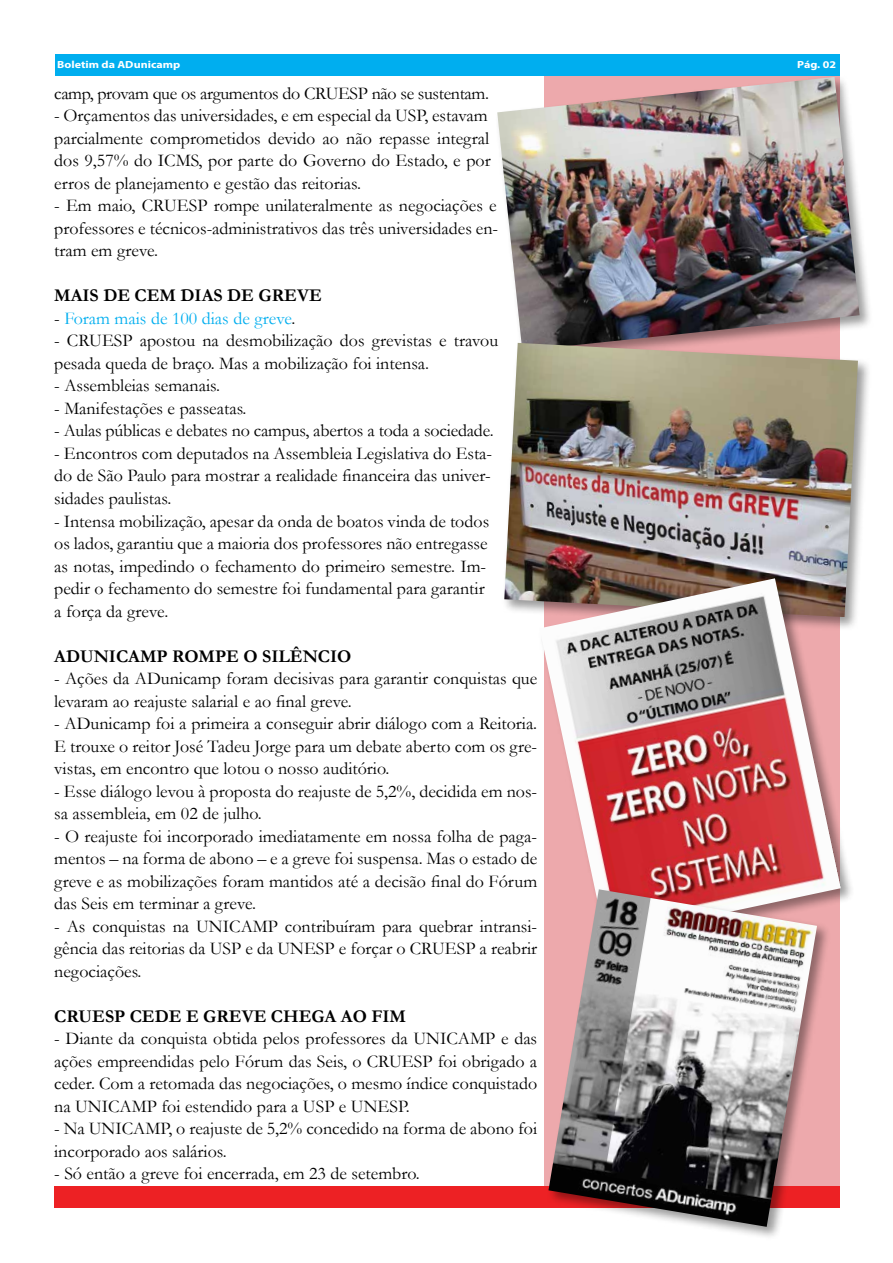
<style>
.page{position:relative;width:893px;height:1263px;background:#fff}
.page>*{position:absolute;margin:0;border:0;box-sizing:border-box;transform-origin:0 0}
.t1{font:18px/22.5px "Garamond";color:#000}
.t2{font:700 18px "Garamond";color:#000}
.t3{font:18px "Garamond";letter-spacing:-.02em;color:#000}
.t4{font:18px "Garamond";color:#00aeef}
.t5{font:700 10.35px "Myriad Pro";color:#fff;scale:1.16 1}
.s1{color:#000}
</style>
<div class="page">
<div style="left:55px;top:54px;width:785px;height:22px;background:#00aeef"></div>
<div style="left:54px;top:1187px;width:786px;height:21px;background:#ed2124"></div>
<div style="left:495px;top:75px;width:379px;height:289px;background:#000;opacity:.4"></div>
<img style="left:497px;top:77px;width:363px;height:274px">
<div style="left:502px;top:341px;width:370px;height:291px;background:#000;opacity:.4"></div>
<img style="left:504px;top:343px;width:354px;height:274px">
<div style="left:538px;top:576px;width:316px;height:376px;background:#000;opacity:.4"></div>
<img style="left:539px;top:578px;width:302px;height:360px">
<div style="left:546px;top:887px;width:285px;height:354px;background:#000;opacity:.4"></div>
<img style="left:548px;top:889px;width:269px;height:338px">
<p class="t5" style="left:57px;top:58px;width:108px">Boletim da ADunicamp</p>
<p class="t5" style="left:797px;top:57px;width:35px">Pág. 02</p>
<p class="t3" style="left:54px;top:81px;width:436px">camp, provam que os argumentos do CRUESP não se sustentam.</p>
<p class="t1" style="left:54px;top:104px;width:438px">- Orçamentos das universidades, e em especial da USP, estavam parcialmente comprometidos devido ao não repasse integral dos 9,57% do ICMS, por parte do Governo do Estado, e por erros de planejamento e gestão das reitorias.</p>
<p class="t1" style="left:54px;top:194px;width:446px;text-align:justify">- Em maio, CRUESP rompe unilateralmente as negociações e professores e técnicos-administrativos das três universidades en&shy;tram em greve.</p>
<p class="t2" style="left:54px;top:284px;width:269px">MAIS DE CEM DIAS DE GREVE</p>
<p class="t4" style="left:54px;top:306px;width:243px"><span class="s1">-</span> Foram mais de 100 dias de greve<span class="s1">.</span></p>
<p class="t1" style="left:54px;top:329px;width:446px">- CRUESP apostou na desmobilização dos grevistas e travou pesada queda de braço. Mas a mobilização foi intensa.</p>
<p class="t1" style="left:54px;top:374px;width:167px">- Assembleias semanais.</p>
<p class="t1" style="left:54px;top:397px;width:194px">- Manifestações e passeatas.</p>
<p class="t1" style="left:54px;top:419px;width:441px">- Aulas públicas e debates no campus, abertos a toda a sociedade.</p>
<p class="t1" style="left:54px;top:442px;width:440px;text-align:justify">- Encontros com deputados na Assembleia Legislativa do Esta&shy;do de São Paulo para mostrar a realidade financeira das univer&shy;sidades paulistas.</p>
<p class="t1" style="left:54px;top:509px;width:437px">- Intensa mobilização, apesar da onda de boatos vinda de todos os lados, garantiu que a maioria dos professores não entregasse as notas, impedindo o fechamento do primeiro semestre. Im&shy;pedir o fechamento do semestre foi fundamental para garantir a força da greve.</p>
<p class="t2" style="left:54px;top:644px;width:299px">ADUNICAMP ROMPE O SILÊNCIO</p>
<p class="t1" style="left:54px;top:667px;width:485px">- Ações da ADunicamp foram decisivas para garantir conquistas que levaram ao reajuste salarial e ao final greve.</p>
<p class="t1" style="left:54px;top:712px;width:485px;text-align:justify">- ADunicamp foi a primeira a conseguir abrir diálogo com a Reitoria.<br>E trouxe o reitor José Tadeu Jorge para um debate aberto com os gre&shy;vistas, em encontro que lotou o nosso auditório.</p>
<p class="t1" style="left:54px;top:779px;width:485px">- Esse diálogo levou à proposta do reajuste de 5,2%, decidida em nos&shy;sa assembleia, em 02 de julho.</p>
<p class="t1" style="left:54px;top:824px;width:485px;text-align:justify">- O reajuste foi incorporado imediatamente em nossa folha de paga&shy;mentos – na forma de abono – e a greve foi suspensa. Mas o estado de greve e as mobilizações foram mantidos até a decisão final do Fórum das Seis em terminar a greve.</p>
<p class="t1" style="left:54px;top:914px;width:484px;text-align:justify">- As conquistas na UNI CAMP contribuíram para quebrar intransi&shy;gência das reitorias da USP e da UNESP e forçar o CRUESP a reabrir negociações.</p>
<p class="t2" style="left:54px;top:1004px;width:353px">CRUESP CEDE E GREVE CHEGA AO FIM</p>
<p class="t1" style="left:54px;top:1027px;width:485px;text-align:justify">- Diante da conquista obtida pelos professores da UNICAMP e das ações empreendidas pelo Fórum das Seis, o CRUESP foi obrigado a ceder. Com a retomada das negociações, o mesmo índice conquistado na UNI CAMP foi estendido para a USP e UNESP.</p>
<p class="t1" style="left:54px;top:1117px;width:484px">- Na UNICAMP, o reajuste de 5,2% concedido na forma de abono foi incorporado aos salários.</p>
<p class="t1" style="left:54px;top:1162px;width:367px">- Só então a greve foi encerrada, em 23 de setembro.</p>
</div>
